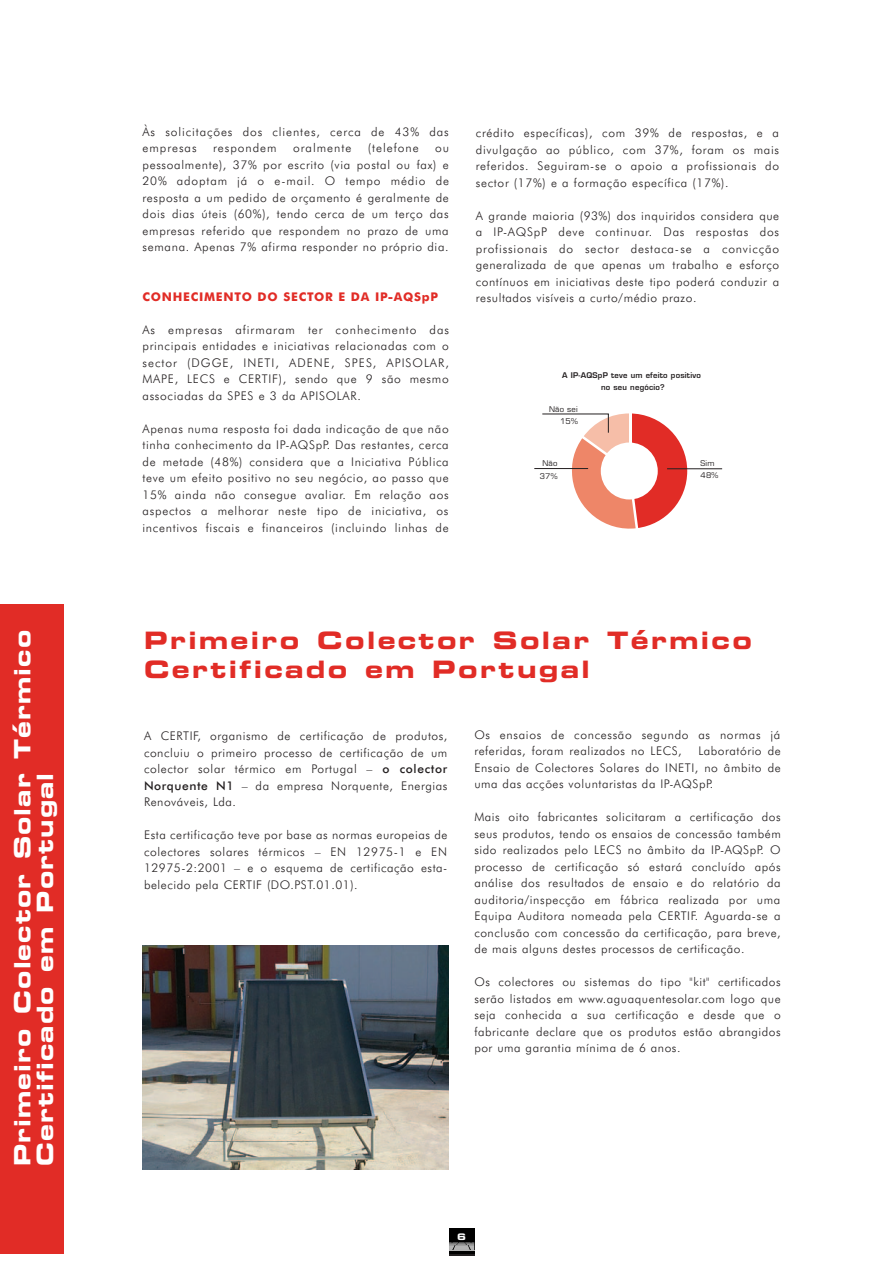
<style>
.page{position:relative;width:893px;height:1263px;background:#fff}
.page>*{position:absolute;margin:0;border:0;box-sizing:border-box;transform-origin:0 0}
.t1{font:24px/28.8px "Eurostile Bold Extended Two";letter-spacing:.1em;color:#e12c26}
.t2{font:22.5px/22.5px "Eurostile Bold Extended Two";letter-spacing:.05em;color:#fff}
.t3{font:300 12px/16.5px "Futura BT";letter-spacing:.045em;color:#231f20;text-align:justify}
.t4{font:300 12px/16.5px "Futura BT";letter-spacing:.075em;color:#231f20}
.t5{font:700 12px "Futura BT";letter-spacing:.06em;color:#e12c26}
.t6{font:300 12px "Futura BT";letter-spacing:.08em;color:#231f20}
.t7{font:9px "Eurostile Bold Extended Two";color:#fff}
.t8{font:600 7.65px/12.8px "Eurostile";letter-spacing:.03em;color:#231f20;text-align:center}
.t9{font:7.65px/12.8px "Eurostile";letter-spacing:.03em;color:#231f20;text-align:center}
.s1{font-weight:500}
</style>
<div class="page">
<svg style="left:449px;top:1253px;width:25px;height:3px"></svg>
<div style="left:449px;top:1228px;width:25px;height:25px;background:#000"></div>
<svg style="left:449px;top:1243px;width:25px;height:8px"></svg>
<div style="left:0;top:605px;width:64px;height:649px;background:#e12c26"></div>
<hr style="left:534px;top:468px;width:54px;height:1px;background:#231f20">
<svg style="left:542px;top:413px;width:180px;height:116px"></svg>
<img style="left:142px;top:945px;width:307px;height:224px">
<p class="t4" style="left:142px;top:124px;width:308px">Às solicitações dos clientes, cerca de 43% das empresas</p>
<p class="t6" style="left:213px;top:144px;width:65px">respondem</p>
<p class="t6" style="left:293px;top:144px;width:60px">oralmente</p>
<p class="t6" style="left:368px;top:144px;width:52px">(telefone</p>
<p class="t3" style="left:142px;top:141px;width:308px;text-indent:292px">ou pessoalmente), 37% por escrito (via postal ou fax) e 20% adoptam já o e-mail. O tempo médio de resposta a um pedido de orçamento é geralmente de dois dias úteis (60%), tendo cerca de um terço das empresas referido que respondem no prazo de uma semana. Apenas 7% afirma responder no próprio dia.</p>
<p class="t5" style="left:142px;top:292px;width:297px">CONHECIMENTO DO SECTOR E DA IP-AQSpP</p>
<p class="t3" style="left:142px;top:322px;width:308px">As empresas afirmaram ter conhecimento das principais entidades e iniciativas relacionadas com o sector (DGGE, INETI, ADENE, SPES, APISOLAR, MAPE, LECS e CERTIF), sendo que 9 são mesmo associadas da SPES e 3 da APISOLAR.</p>
<p class="t3" style="left:142px;top:421px;width:308px">Apenas numa resposta foi dada indicação de que não tinha conhecimento da IP-AQSpP. Das restantes, cerca de metade (48%) considera que a Iniciativa Pública teve um efeito positivo no seu negócio, ao passo que 15% ainda não consegue avaliar. Em relação aos aspectos a melhorar neste tipo de iniciativa, os incentivos fiscais e financeiros (incluindo linhas de</p>
<p class="t3" style="left:476px;top:126px;width:305px">crédito específicas), com 39% de respostas, e a divulgação ao público, com 37%, foram os mais referidos. Seguiram-se o apoio a profissionais do sector (17%) e a formação específica (17%).</p>
<p class="t3" style="left:476px;top:208px;width:305px">A grande maioria (93%) dos inquiridos considera que a IP-AQSpP deve continuar. Das respostas dos profissionais do sector destaca-se a convicção generalizada de que apenas um trabalho e esforço contínuos em iniciativas deste tipo poderá conduzir a resultados visíveis a curto/médio prazo.</p>
<p class="t8" style="left:562px;top:369px;width:140px">A IP-AQSpP teve um efeito positivo no seu negócio?</p>
<p class="t9" style="left:549px;top:403px;width:30px;text-align:right">Não sei<br>15%</p>
<p class="t9" style="left:540px;top:458px;width:19px">Não<br>37%</p>
<p class="t9" style="left:700px;top:457px;width:19px;text-align:left">Sim<br>48%</p>
<h2 class="t2" style="left:13px;top:1166px;width:538px;rotate:-90deg">Primeiro Colector Solar Térmico<br>Certificado em Portugal</h2>
<h1 class="t1" style="left:144px;top:628px;width:609px">Primeiro Colector Solar Térmico<br>Certificado em Portugal</h1>
<p class="t3" style="left:474px;top:727px;width:307px">Os ensaios de concessão segundo as normas já referidas, foram realizados no LECS,</p>
<p class="t3" style="left:144px;top:729px;width:305px">A CERTIF, organismo de certificação de produtos, concluiu o primeiro processo de certificação de um colector solar térmico em Portugal – <span class="s1">o colector Norquente N1</span> – da empresa Norquente, Energias Renováveis, Lda.</p>
<p class="t3" style="left:144px;top:828px;width:305px">Esta certificação teve por base as normas europeias de colectores solares térmicos – EN 12975-1 e EN 12975-2:2001 – e o esquema de certificação esta&shy;belecido pela CERTIF (DO.PST.01.01).</p>
<p class="t3" style="left:474px;top:744px;width:308px;text-indent:224px">Laboratório de Ensaio de Colectores Solares do INETI, no âmbito de uma das acções voluntaristas da IP-AQSpP.</p>
<p class="t3" style="left:474px;top:810px;width:308px">Mais oito fabricantes solicitaram a certificação dos seus produtos, tendo os ensaios de concessão também sido realizados pelo LECS no âmbito da IP-AQSpP. O processo de certificação só estará concluído após análise dos resultados de ensaio e do relatório da auditoria/inspecção em fábrica realizada por uma Equipa Auditora nomeada pela CERTIF. Aguarda-se a conclusão com concessão da certificação, para breve, de mais alguns destes processos de certificação.</p>
<p class="t3" style="left:474px;top:975px;width:308px">Os colectores ou sistemas do tipo "kit" certificados serão listados em www.aguaquentesolar.com logo que seja conhecida a sua certificação e desde que o fabricante declare que os produtos estão abrangidos por uma garantia mínima de 6 anos.</p>
<p class="t7" style="left:457px;top:1233px;width:10px">6</p>
</div>
